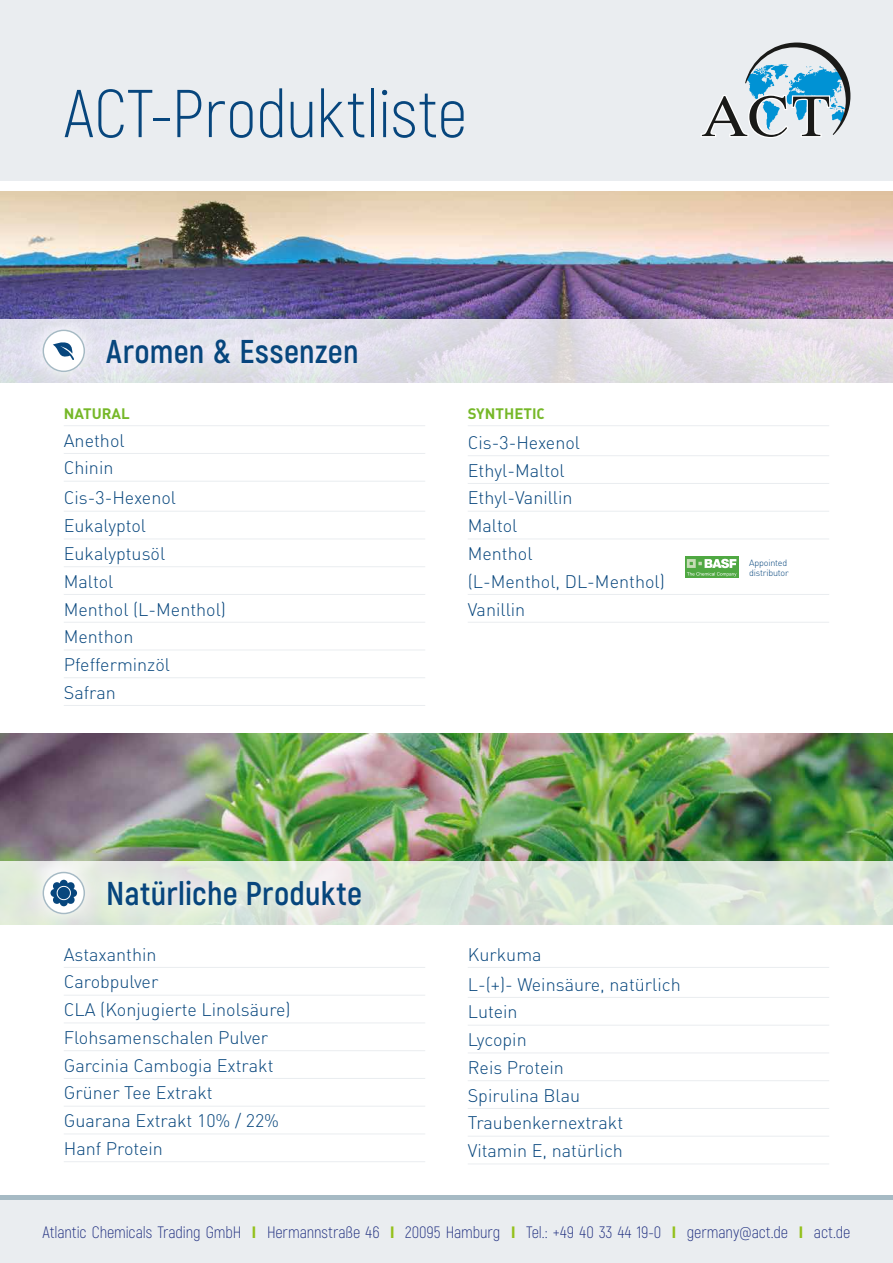
<style>
.page{position:relative;width:893px;height:1263px;background:#fff}
.page>*{position:absolute;margin:0;border:0;box-sizing:border-box;transform-origin:0 0}
.t1{font:300 67.5px "Akrobat";letter-spacing:.005em;color:#07467d}
.t2{font:700 33px "Akrobat";letter-spacing:.01em;color:#07467d}
.t3{font:18px/27.8px "DIN Light Alternate";color:#07467d}
.t4{font:300 16.5px "Akrobat";letter-spacing:-.005em;color:#253483}
.t5{font:15px "DIN Bold Alternate";color:#76b828}
.t6{font:9px/10.2px "DIN Light Alternate";letter-spacing:-.02em;color:#07467d}
.s1{font-family:"DIN";font-weight:300}
.s2{font-family:"DIN Pro";font-weight:300}
.s3{font-weight:900;color:#94c11c}
</style>
<div class="page">
<img style="left:0;top:733px;width:893px;height:128px">
<img style="left:0;top:191px;width:893px;height:128px">
<div style="left:0;top:0;width:893px;height:181px;background:#eaedf0"></div>
<svg style="left:0;top:319px;width:893px;height:64px;background:#e1dee5"></svg>
<svg style="left:0;top:861px;width:893px;height:64px;background:#dbe6d9"></svg>
<div style="left:88px;top:321px;width:288px;height:62px;background:linear-gradient(to bottom,#e4e2ef,#e2e3e9)"></div>
<svg style="left:104px;top:863px;width:275px;height:62px;background:#e2e9de"></svg>
<div style="left:0;top:1199px;width:893px;height:64px;background:#eaedf0"></div>
<hr style="left:0;top:1195px;width:893px;height:4px;background:#a6bac4">
<hr style="left:64px;top:425px;width:361px;height:1px;background:#eaedf0">
<hr style="left:64px;top:453px;width:361px;height:1px;background:#eaedf0">
<hr style="left:64px;top:481px;width:361px;height:1px;background:#eaedf0">
<hr style="left:64px;top:511px;width:361px;height:1px;background:#eaedf0">
<hr style="left:64px;top:539px;width:361px;height:1px;background:#eaedf0">
<hr style="left:64px;top:566px;width:361px;height:1px;background:#eaedf0">
<hr style="left:64px;top:594px;width:361px;height:1px;background:#eaedf0">
<hr style="left:64px;top:622px;width:361px;height:1px;background:#eaedf0">
<hr style="left:64px;top:650px;width:361px;height:1px;background:#eaedf0">
<hr style="left:64px;top:677px;width:361px;height:1px;background:#eaedf0">
<hr style="left:64px;top:705px;width:361px;height:1px;background:#eaedf0">
<hr style="left:64px;top:967px;width:361px;height:1px;background:#eaedf0">
<hr style="left:64px;top:995px;width:361px;height:1px;background:#eaedf0">
<hr style="left:64px;top:1022px;width:361px;height:1px;background:#eaedf0">
<hr style="left:64px;top:1050px;width:361px;height:1px;background:#eaedf0">
<hr style="left:64px;top:1078px;width:361px;height:1px;background:#eaedf0">
<hr style="left:64px;top:1106px;width:361px;height:1px;background:#eaedf0">
<hr style="left:64px;top:1133px;width:361px;height:1px;background:#eaedf0">
<hr style="left:64px;top:1161px;width:361px;height:1px;background:#eaedf0">
<hr style="left:468px;top:425px;width:361px;height:1px;background:#eaedf0">
<hr style="left:468px;top:455px;width:361px;height:1px;background:#eaedf0">
<hr style="left:468px;top:483px;width:361px;height:1px;background:#eaedf0">
<hr style="left:468px;top:511px;width:361px;height:1px;background:#eaedf0">
<hr style="left:468px;top:539px;width:361px;height:1px;background:#eaedf0">
<hr style="left:468px;top:594px;width:361px;height:1px;background:#eaedf0">
<hr style="left:468px;top:622px;width:361px;height:1px;background:#eaedf0">
<hr style="left:468px;top:967px;width:361px;height:1px;background:#eaedf0">
<hr style="left:468px;top:997px;width:361px;height:1px;background:#eaedf0">
<hr style="left:468px;top:1025px;width:361px;height:1px;background:#eaedf0">
<hr style="left:468px;top:1052px;width:361px;height:1px;background:#eaedf0">
<hr style="left:468px;top:1080px;width:361px;height:1px;background:#eaedf0">
<hr style="left:468px;top:1108px;width:361px;height:1px;background:#eaedf0">
<hr style="left:468px;top:1136px;width:361px;height:1px;background:#eaedf0">
<hr style="left:468px;top:1163px;width:361px;height:1px;background:#eaedf0">
<svg style="left:701px;top:43px;width:149px;height:95px"></svg>
<div style="left:685px;top:557px;width:54px;height:21px;background:#4fa842"></div>
<svg style="left:687px;top:559px;width:49px;height:17px"></svg>
<svg style="left:24px;top:853px;width:80px;height:72px;background:#dadfd6"></svg>
<svg style="left:43px;top:872px;width:42px;height:42px"></svg>
<svg style="left:50px;top:880px;width:27px;height:26px"></svg>
<div style="left:43px;top:872px;width:42px;height:42px;border:2px solid #a6bac4;border-radius:50%"></div>
<svg style="left:24px;top:311px;width:80px;height:72px;background:#cdcddf"></svg>
<div style="left:43px;top:330px;width:42px;height:42px;background:#fff;border-radius:50%"></div>
<svg style="left:53px;top:342px;width:21px;height:18px"></svg>
<div style="left:43px;top:330px;width:42px;height:42px;border:2px solid #a6bac4;border-radius:50%"></div>
<h1 class="t1" style="left:64px;top:74px;width:405px">ACT-Produktliste</h1>
<h2 class="t2" style="left:106px;top:331px;width:254px">Aromen &amp; Essenzen</h2>
<p class="t5" style="left:64px;top:404px;width:67px">NATURAL</p>
<p class="t3" style="left:64px;top:426px;width:62px">Anethol<br>Chinin</p>
<p class="t3" style="left:64px;top:484px;width:164px">Cis-<span class="s1">3</span>-Hexenol<br>Eukalyptol<br>Eukalyptusöl<br>Maltol<br>Menthol (L-Menthol)<br>Menthon<br>Pfefferminzöl<br>Safran</p>
<h2 class="t2" style="left:106px;top:873px;width:257px">Natürliche Produkte</h2>
<p class="t3" style="left:64px;top:940px;width:228px">Astaxanthin<br>Carobpulver<br>CLA (Konjugierte Linolsäure)<br>Flohsamenschalen Pulver<br>Garcinia Cambogia Extrakt<br>Grüner Tee Extrakt<br>Guarana Extrakt <span class="s2">10</span>% / <span class="s2">22</span>%<br>Hanf Protein</p>
<p class="t5" style="left:468px;top:404px;width:79px">SYNTHETIC</p>
<p class="t3" style="left:468px;top:428px;width:199px">Cis-<span class="s1">3</span>-Hexenol<br>Ethyl-Maltol<br>Ethyl-Vanillin<br>Maltol<br>Menthol<br>(L-Menthol, DL-Menthol)<br>Vanillin</p>
<p class="t6" style="left:749px;top:557px;width:41px">Appointed distributor</p>
<p class="t3" style="left:468px;top:939px;width:215px;line-height:30px">Kurkuma<br>L-(+)- Weinsäure, natürlich</p>
<p class="t3" style="left:468px;top:998px;width:157px">Lutein<br>Lycopin<br>Reis Protein<br>Spirulina Blau<br>Traubenkernextrakt<br>Vitamin E, natürlich</p>
<p class="t4" style="left:43px;top:1222px;width:809px">Atlantic Chemicals Trading GmbH <span class="s3">I</span> Hermannstraße 46 <span class="s3">I</span> 20095 Hamburg <span class="s3">I</span> Tel.: +49 40 33 44 19-0 <span class="s3">I</span> germany@act.de <span class="s3">I</span> act.de</p>
</div>
